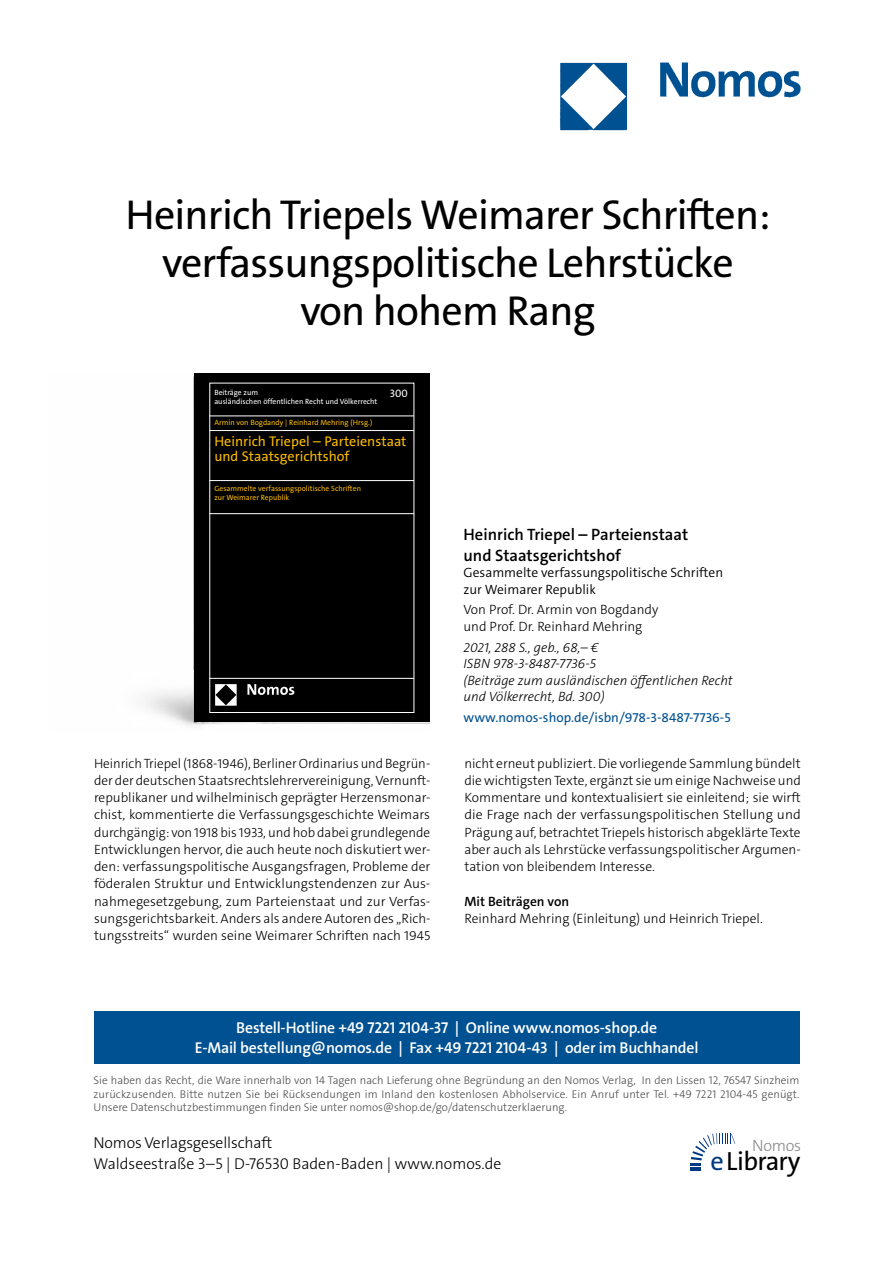
<style>
.page{position:relative;width:893px;height:1263px;background:#fff}
.page>*{position:absolute;margin:0;border:0;box-sizing:border-box;transform-origin:0 0}
.t1{font:42px/48px "The Sans Os F";letter-spacing:-.02em;color:#000;text-align:center}
.t2{font:26.4px "The Sans Os F";letter-spacing:-.03em;color:#000}
.t3{font:600 16.5px/21px "The Sans C5";color:#000}
.t4{font:300 16.2px "The Sans Os F";letter-spacing:-.02em;color:#87888a}
.t5{font:600 15.75px/21px "The Sans Os F";letter-spacing:-.01em;color:#fff;text-align:center}
.t6{font:300 15.75px/21px "The Sans Os F";color:#000}
.t7{font:14.1px/15.1px "The Sans Os F";color:#fabb00}
.t8{font:300 13.5px/17.2px "The Sans C5";color:#000;text-align:justify}
.t9{font:italic 300 13.5px/16.5px "The Sans C5";color:#000}
.t10{font:300 13.5px/16.5px "The Sans C5";color:#000}
.t11{font:13.5px "The Sans C5";color:#005192}
.t12{font:600 13.5px "The Sans C5";color:#000}
.t13{font:300 11.25px/13.5px "The Sans Os F";color:#4b4b4d;text-align:justify}
.t14{font:10.8px "The Sans Os F";color:#fff}
.t15{font:7.65px/9.1px "The Sans Os F";color:#fabb00}
.t16{font:7.65px/9.1px "The Sans Os F";color:#fff}
.s1{color:#003882}
</style>
<div class="page">
<img style="left:559px;top:62px;width:242px;height:69px">
<div style="left:94px;top:1011px;width:705px;height:52px;background:#005192"></div>
<svg style="left:690px;top:1133px;width:45px;height:38px"></svg>
<img style="left:144px;top:376px;width:285px;height:350px">
<div style="left:194px;top:373px;width:236px;height:348px;background:#000"></div>
<hr style="left:209px;top:416px;width:205px;height:1px;background:#fff">
<hr style="left:209px;top:480px;width:205px;height:1px;background:#fff">
<hr style="left:209px;top:513px;width:205px;height:1px;background:#fff">
<hr style="left:209px;top:678px;width:205px;height:1px;background:#fff">
<svg style="left:247px;top:684px;width:47px;height:11px"></svg>
<svg style="left:215px;top:684px;width:22px;height:22px"></svg>
<hr style="left:209px;top:430px;width:205px;height:1px;background:#fff">
<h1 class="t1" style="left:126px;top:195px;width:646px">Heinrich Triepels Weimarer Schriften: verfassungspolitische Lehrstücke von hohem Rang</h1>
<p class="t16" style="left:214px;top:388px;width:164px">Beiträge zum<br>ausländischen öffentlichen Recht und Völkerrecht</p>
<p class="t14" style="left:390px;top:389px;width:20px">300</p>
<p class="t15" style="left:214px;top:419px;width:159px">Armin von Bogdandy | Reinhard Mehring (Hrsg.)</p>
<p class="t7" style="left:214px;top:435px;width:194px">Heinrich Triepel – Parteienstaat und Staatsgerichtshof</p>
<p class="t15" style="left:214px;top:485px;width:148px">Gesammelte verfassungspolitische Schriften zur Weimarer Republik</p>
<p class="t3" style="left:463px;top:524px;width:226px">Heinrich Triepel – Parteienstaat und Staatsgerichtshof</p>
<p class="t10" style="left:463px;top:564px;width:261px">Gesammelte verfassungspolitische Schriften zur Weimarer Republik</p>
<p class="t8" style="left:463px;top:602px;width:196px;line-height:16.5px">Von Prof. Dr. Armin von Bogdandy und Prof. Dr. Reinhard Mehring</p>
<p class="t9" style="left:463px;top:639px;width:271px">2021, 288 S., geb., 68,– €<br>ISBN 978-3-8487-7736-5<br>(Beiträge zum ausländischen öffentlichen Recht und Völkerrecht, Bd. 300)</p>
<p class="t11" style="left:463px;top:709px;width:269px">www.nomos-shop.de/isbn/978-3-8487-7736-5</p>
<p class="t8" style="left:94px;top:755px;width:338px">Heinrich Triepel (1868-1946), Berliner Ordinarius und Begrün&shy;der der deutschen Staatsrechtslehrervereinigung, Vernunft&shy;republikaner und wilhelminisch geprägter Herzensmonar&shy;chist, kommentierte die Verfassungsgeschichte Weimars durchgängig: von 1918 bis 1933, und hob dabei grundlegende Entwicklungen hervor, die auch heute noch diskutiert wer&shy;den: verfassungspolitische Ausgangsfragen, Probleme der föderalen Struktur und Entwicklungstendenzen zur Aus&shy;nahmegesetzgebung, zum Parteienstaat und zur Verfas&shy;sungsgerichtsbarkeit. Anders als andere Autoren des „Rich&shy;tungsstreits“ wurden seine Weimarer Schriften nach 1945</p>
<p class="t8" style="left:464px;top:755px;width:338px">nicht erneut publiziert. Die vorliegende Sammlung bündelt die wichtigsten Texte, ergänzt sie um einige Nachweise und Kommentare und kontextualisiert sie einleitend; sie wirft die Frage nach der verfassungspolitischen Stellung und Prägung auf, betrachtet Triepels historisch abgeklärte Texte aber auch als Lehrstücke verfassungspolitischer Argumen&shy;tation von bleibendem Interesse.</p>
<p class="t12" style="left:464px;top:892px;width:106px">Mit Beiträgen von</p>
<p class="t8" style="left:464px;top:910px;width:300px">Reinhard Mehring (Einleitung) und Heinrich Triepel.</p>
<p class="t5" style="left:195px;top:1017px;width:505px">Bestell-Hotline +49 7221 2104-37 | Online www.nomos-shop.de<br>E-Mail bestellung@nomos.de | Fax +49 7221 2104-43 | oder im Buchhandel</p>
<p class="t13" style="left:94px;top:1074px;width:707px">Sie haben das Recht, die Ware innerhalb von 14 Tagen nach Lieferung ohne Begründung an den Nomos Verlag, In den Lissen 12, 76547 Sinzheim zurückzusenden. Bitte nutzen Sie bei Rücksendungen im Inland den kostenlosen Abholservice. Ein Anruf unter Tel. +49 7221 2104-45 genügt.<br>Unsere Datenschutzbestimmungen finden Sie unter nomos@shop.de/go/datenschutzerklaerung.</p>
<p class="t6" style="left:94px;top:1133px;width:409px">Nomos Verlagsgesellschaft<br>Waldseestraße 3–5 | D-76530 Baden-Baden | www.nomos.de</p>
<p class="t4" style="left:752px;top:1135px;width:51px">Nomos</p>
<h2 class="t2" style="left:710px;top:1151px;width:91px"><span class="s1">e</span>Library</h2>
</div>
